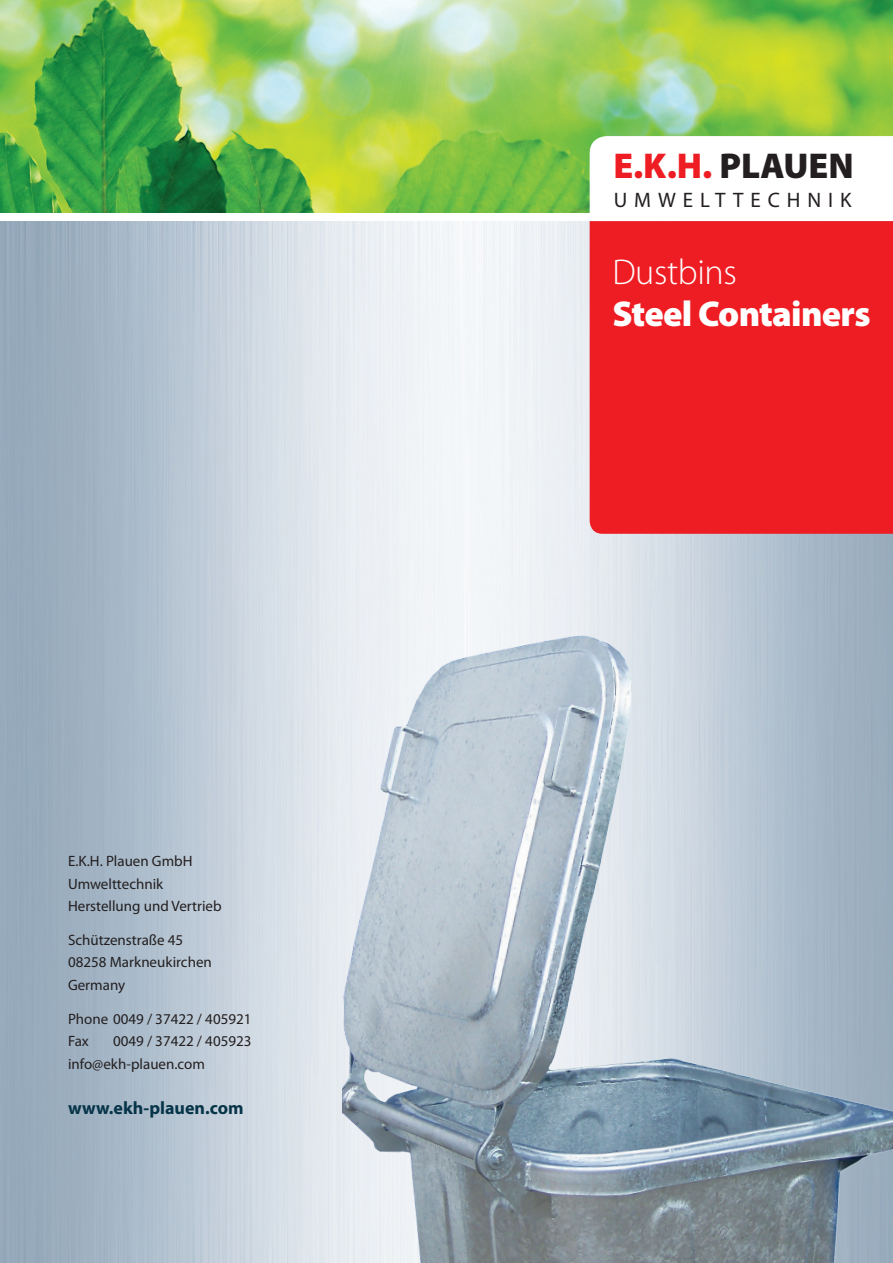
<style>
.page{position:relative;width:893px;height:1263px;background:#fff}
.page>*{position:absolute;margin:0;border:0;box-sizing:border-box;transform-origin:0 0}
.t1{font:900 36px "Myriad Pro";letter-spacing:-.02em;color:#fff}
.t2{font:900 36px "Myriad Pro";color:#ee1d23}
.t3{font:300 36px "Myriad Pro";letter-spacing:-.01em;color:#fff}
.t4{font:21px "Myriad Pro";letter-spacing:.33em;color:#231f20}
.t5{font:700 18px "Myriad Pro";color:#063448}
.t6{font:15px "Myriad Pro";color:#231f20}
.s1{color:#231f20}
</style>
<div class="page">
<div style="left:590px;top:221px;width:303px;height:313px;background:#ee1d23"></div>
<img style="left:0;top:0;width:893px;height:213px">
<img style="left:342px;top:616px;width:551px;height:647px">
<svg style="left:590px;top:136px;width:303px;height:77px"></svg>
<p class="t6" style="left:68px;top:852px;width:126px">E.K.H. Plauen GmbH</p>
<p class="t6" style="left:68px;top:874px;width:97px">Umwelttechnik</p>
<p class="t6" style="left:68px;top:897px;width:155px">Herstellung und Vertrieb</p>
<p class="t6" style="left:68px;top:930px;width:117px">Schützenstraße 45</p>
<p class="t6" style="left:68px;top:953px;width:145px">08258 Markneukirchen</p>
<p class="t6" style="left:68px;top:975px;width:59px">Germany</p>
<p class="t6" style="left:68px;top:1009px;width:185px">Phone 0049 / 37422 / 405921</p>
<p class="t6" style="left:68px;top:1032px;width:22px">Fax</p>
<p class="t6" style="left:113px;top:1032px;width:140px">0049 / 37422 / 405923</p>
<p class="t6" style="left:68px;top:1054px;width:138px">info@ekh-plauen.com</p>
<p class="t5" style="left:68px;top:1096px;width:177px">www.ekh-plauen.com</p>
<p class="t2" style="left:613px;top:142px;width:242px">E.K.H. <span class="s1">PLAUEN</span></p>
<p class="t4" style="left:614px;top:187px;width:239px">UMWELTTECHNIK</p>
<p class="t3" style="left:612px;top:252px;width:126px">Dustbins</p>
<p class="t1" style="left:612px;top:289px;width:260px">Steel Containers</p>
</div>
